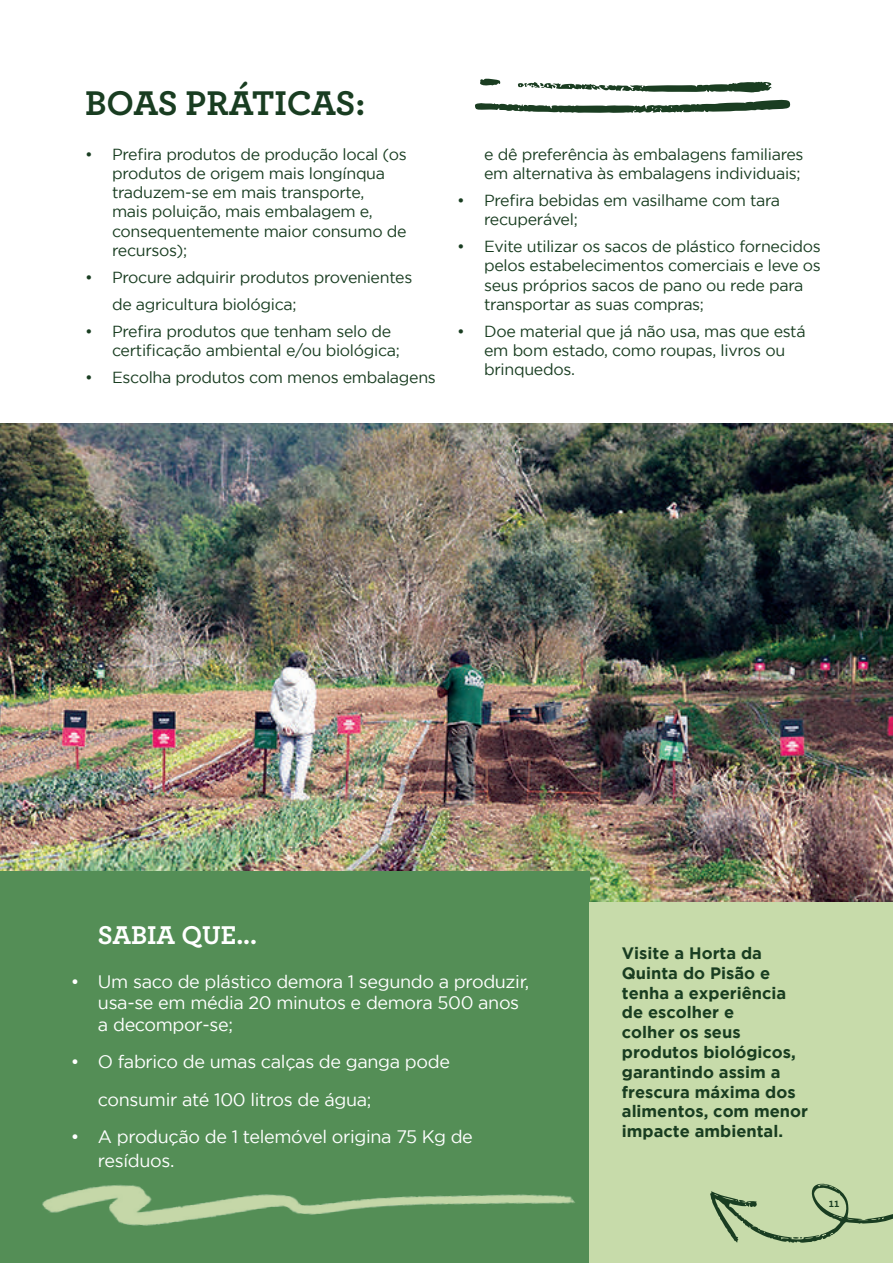
<style>
.page{position:relative;width:893px;height:1263px;background:#fff}
.page>*{position:absolute;margin:0;border:0;box-sizing:border-box;transform-origin:0 0}
.t1{font:700 36px "Archer";letter-spacing:-.01em;color:#193d21}
.t2{font:700 27px "Archer";color:#fff}
.t3{font:18px/21.6px "Gotham";letter-spacing:-.02em;color:#fff}
.t4{font:700 16.5px/19.8px "Gotham";color:#193d21}
.t5{font:16.05px/19.2px "Gotham";letter-spacing:-.02em;color:#193d21}
.t6{font:700 12px "Archer";color:#193d21}
</style>
<div class="page">
<img style="left:0;top:424px;width:893px;height:478px">
<div style="left:0;top:871px;width:589px;height:392px;background:#548e56"></div>
<div style="left:589px;top:902px;width:304px;height:361px;background:#c7dbaa"></div>
<img style="left:42px;top:1185px;width:533px;height:41px">
<svg style="left:710px;top:1183px;width:183px;height:60px"></svg>
<svg style="left:475px;top:78px;width:315px;height:35px"></svg>
<h1 class="t1" style="left:85px;top:74px;width:282px">BOAS PRÁTICAS:</h1>
<p class="t5" style="left:112px;top:144px;width:296px;text-indent:-27px">• Prefira produtos de produção local (os produtos de origem mais longínqua traduzem-se em mais transporte,<br>mais poluição, mais embalagem e, consequentemente maior consumo de recursos);</p>
<p class="t5" style="left:112px;top:263px;width:302px;line-height:27px;text-indent:-27px">• Procure adquirir produtos provenientes de agricultura biológica;</p>
<p class="t5" style="left:112px;top:321px;width:289px;text-indent:-27px">• Prefira produtos que tenham selo de certificação ambiental e/ou biológica;</p>
<p class="t5" style="left:85px;top:368px;width:352px">• Escolha produtos com menos embalagens</p>
<p class="t5" style="left:484px;top:144px;width:321px">e dê preferência às embalagens familiares em alternativa às embalagens individuais;</p>
<p class="t5" style="left:484px;top:191px;width:298px;text-indent:-27px">• Prefira bebidas em vasilhame com tara recuperável;</p>
<p class="t5" style="left:484px;top:237px;width:338px;text-indent:-27px">• Evite utilizar os sacos de plástico fornecidos pelos estabelecimentos comerciais e leve os seus próprios sacos de pano ou rede para transportar as suas compras;</p>
<p class="t5" style="left:484px;top:321px;width:323px;text-indent:-27px">• Doe material que já não usa, mas que está em bom estado, como roupas, livros ou brinquedos.</p>
<h2 class="t2" style="left:98px;top:914px;width:161px">SABIA QUE...</h2>
<p class="t3" style="left:98px;top:970px;width:433px;text-indent:-27px">• Um saco de plástico demora 1 segundo a produzir, usa-se em média 20 minutos e demora 500 anos a decompor-se;</p>
<p class="t3" style="left:98px;top:1043px;width:354px;line-height:37.5px;text-indent:-27px">• O fabrico de umas calças de ganga pode consumir até 100 litros de água;</p>
<p class="t3" style="left:98px;top:1125px;width:376px;line-height:23.4px;text-indent:-27px">• A produção de 1 telemóvel origina 75 Kg de resíduos.</p>
<p class="t4" style="left:622px;top:943px;width:188px">Visite a Horta da<br>Quinta do Pisão e tenha a experiência de escolher e<br>colher os seus produtos biológicos, garantindo assim a frescura máxima dos alimentos, com menor impacte ambiental.</p>
<p class="t6" style="left:829px;top:1193px;width:12px">11</p>
</div>
